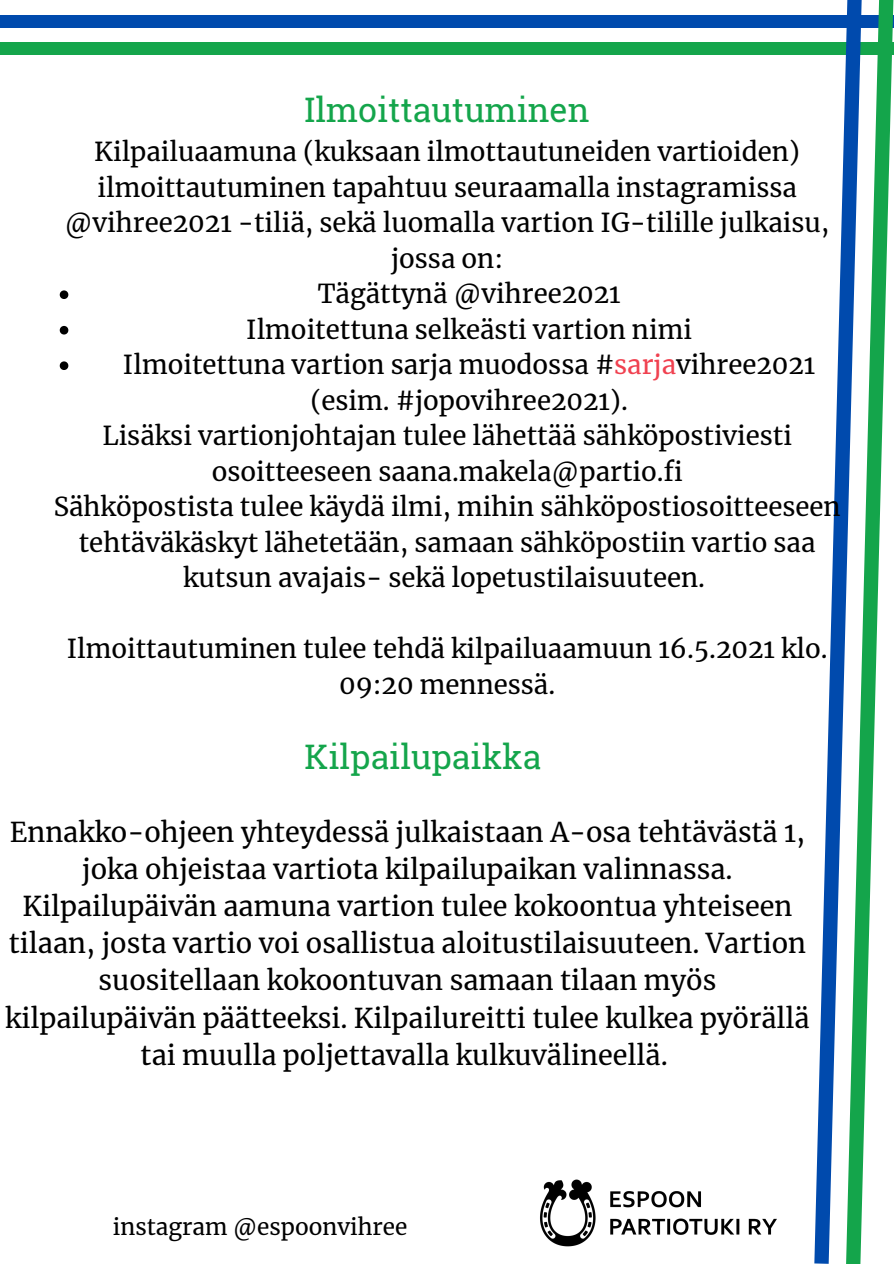
<style>
.page{position:relative;width:894px;height:1264px;background:#fff}
.page>*{position:absolute;margin:0;border:0;box-sizing:border-box;transform-origin:0 0}
.t1{font:33.75px "Roboto Slab";color:#14a54b}
.t2{font:27px/37.2px "Merriweather";color:#000;text-align:center}
.t3{font:25.8px/35.5px "Merriweather";color:#000;text-align:center}
.t4{font:22.5px "Merriweather";color:#000}
.s1{color:#f04150}
</style>
<div class="page">
<div style="left:0;top:43px;width:893px;height:12px;background:#14a54b"></div>
<div style="left:0;top:15px;width:893px;height:13px;background:#004aad"></div>
<svg style="left:814px;top:42px;width:31px;height:1221px"></svg>
<svg style="left:845px;top:0;width:48px;height:1263px"></svg>
<img style="left:540px;top:1179px;width:237px;height:68px">
<svg style="left:60px;top:290px;width:8px;height:9px"></svg>
<svg style="left:60px;top:326px;width:8px;height:8px"></svg>
<svg style="left:60px;top:361px;width:8px;height:9px"></svg>
<p class="t1" style="left:304px;top:87px;width:286px">Ilmoittautuminen</p>
<p class="t3" style="left:65px;top:134px;width:766px">Kilpailuaamuna (kuksaan ilmottautuneiden vartioiden) ilmoittautuminen tapahtuu seuraamalla instagramissa @vihree2021 -tiliä, sekä luomalla vartion IG-tilille julkaisu, jossa on:</p>
<p class="t3" style="left:317px;top:276px;width:304px">Tägättynä @vihree2021</p>
<p class="t3" style="left:246px;top:312px;width:447px">Ilmoitettuna selkeästi vartion nimi</p>
<p class="t3" style="left:123px;top:347px;width:693px">Ilmoitettuna vartion sarja muodossa #<span class="s1">sarja</span>vihree2021 (esim. #jopovihree2021).</p>
<p class="t3" style="left:102px;top:418px;width:691px">Lisäksi vartionjohtajan tulee lähettää sähköpostiviesti osoitteeseen saana.makela@partio.fi</p>
<p class="t3" style="left:54px;top:489px;width:788px">Sähköpostista tulee käydä ilmi, mihin sähköpostiosoitteeseen tehtäväkäskyt lähetetään, samaan sähköpostiin vartio saa kutsun avajais- sekä lopetustilaisuuteen.</p>
<p class="t3" style="left:67px;top:631px;width:762px">Ilmoittautuminen tulee tehdä kilpailuaamuun 16.5.2021 klo.<br>09:20 mennessä.</p>
<p class="t1" style="left:304px;top:734px;width:238px">Kilpailupaikka</p>
<p class="t2" style="left:5px;top:813px;width:806px">Ennakko-ohjeen yhteydessä julkaistaan A-osa tehtävästä 1, joka ohjeistaa vartiota kilpailupaikan valinnassa.<br>Kilpailupäivän aamuna vartion tulee kokoontua yhteiseen tilaan, josta vartio voi osallistua aloitustilaisuuteen. Vartion suositellaan kokoontuvan samaan tilaan myös kilpailupäivän päätteeksi. Kilpailureitti tulee kulkea pyörällä tai muulla poljettavalla kulkuvälineellä.</p>
<p class="t4" style="left:113px;top:1212px;width:296px">instagram @espoonvihree</p>
</div>
